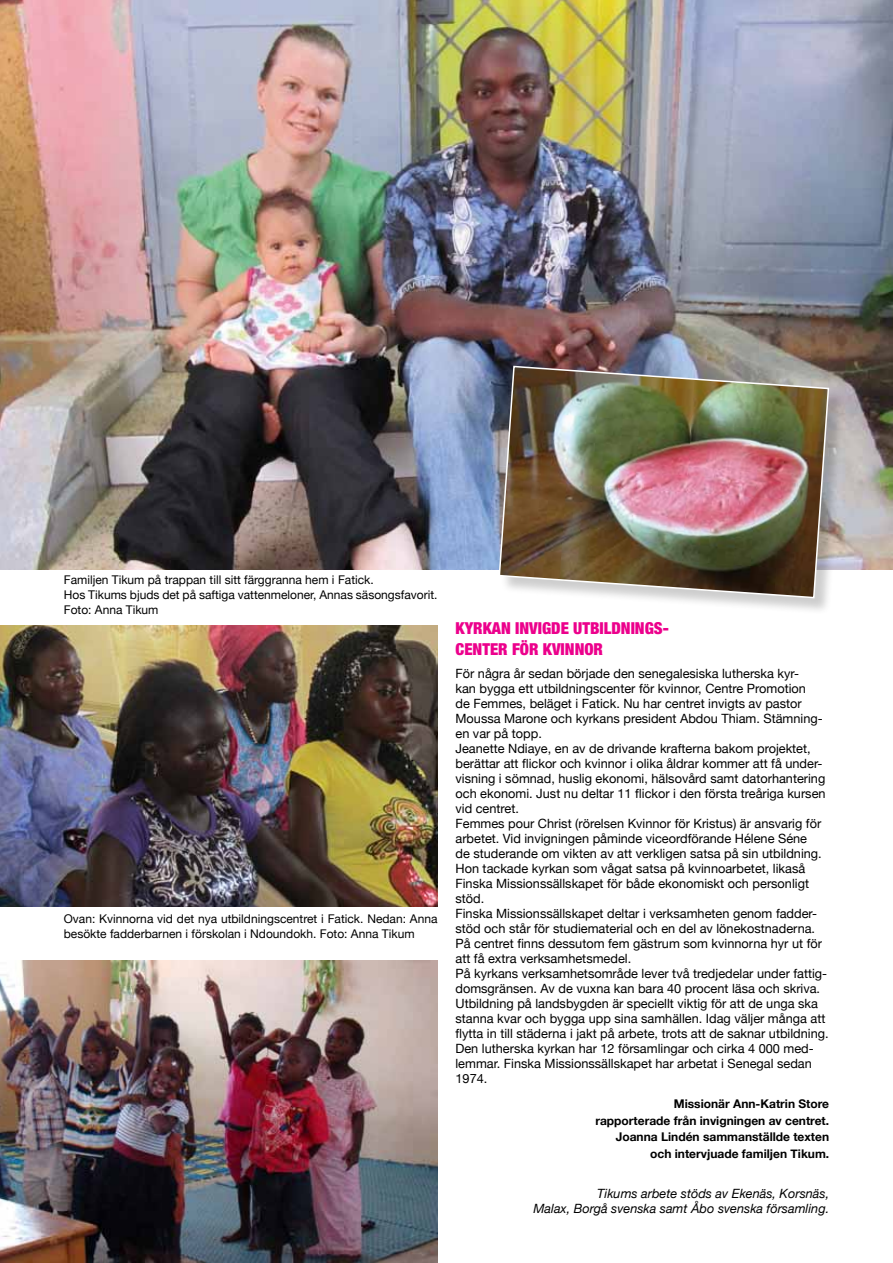
<style>
.page{position:relative;width:893px;height:1263px;background:#fff}
.page>*{position:absolute;margin:0;border:0;box-sizing:border-box;transform-origin:0 0}
.t1{font:900 condensed 16.5px/21px "Helvetica Neue LT Std";color:#ec008c}
.t2{font:12.75px/15px "Helvetica Neue";color:#000}
.t3{font:italic 12.75px/15px "Helvetica Neue";color:#000;text-align:right}
.t4{font:12px/15px "Helvetica Neue";color:#000}
.t5{font:700 12px/16.5px "Helvetica Neue";color:#000;text-align:right}
</style>
<div class="page">
<img style="left:0;top:0;width:893px;height:570px">
<div style="left:499px;top:366px;width:348px;height:249px;background:#000;opacity:.2"></div>
<img style="left:498px;top:365px;width:332px;height:234px">
<img style="left:0;top:960px;width:437px;height:303px">
<img style="left:0;top:625px;width:437px;height:281px">
<p class="t4" style="left:64px;top:572px;width:375px">Familjen Tikum på trappan till sitt färggranna hem i Fatick.<br>Hos Tikums bjuds det på saftiga vattenmeloner, Annas säsongsfavorit.<br>Foto: Anna Tikum</p>
<p class="t4" style="left:64px;top:911px;width:375px">Ovan: Kvinnorna vid det nya utbildningscentret i Fatick. Nedan: Anna besökte fadderbarnen i förskolan i Ndoundokh. Foto: Anna Tikum</p>
<p class="t1" style="left:455px;top:617px;width:215px">KYRKAN INVIGDE UTBILDNINGS-<br>CENTER FÖR KVINNOR</p>
<p class="t2" style="left:455px;top:665px;width:375px">För några år sedan började den senegalesiska lutherska kyr-<br>kan bygga ett utbildningscenter för kvinnor, Centre Promotion<br>de Femmes, beläget i Fatick. Nu har centret invigts av pastor Moussa Marone och kyrkans president Abdou Thiam. Stämning&shy;en var på topp.<br>Jeanette Ndiaye, en av de drivande krafterna bakom projektet, berättar att flickor och kvinnor i olika åldrar kommer att få under&shy;visning i sömnad, huslig ekonomi, hälsovård samt datorhantering och ekonomi. Just nu deltar 11 flickor i den första treåriga kursen vid centret.<br>Femmes pour Christ (rörelsen Kvinnor för Kristus) är ansvarig för arbetet. Vid invigningen påminde viceordförande Hélene Séne<br>de studerande om vikten av att verkligen satsa på sin utbildning.<br>Hon tackade kyrkan som vågat satsa på kvinnoarbetet, likaså Finska Missionssällskapet för både ekonomiskt och personligt stöd.<br>Finska Missionssällskapet deltar i verksamheten genom fadder&shy;stöd och står för studiematerial och en del av lönekostnaderna.<br>På centret finns dessutom fem gästrum som kvinnorna hyr ut för att få extra verksamhetsmedel.<br>På kyrkans verksamhetsområde lever två tredjedelar under fattig&shy;domsgränsen. Av de vuxna kan bara 40 procent läsa och skriva.<br>Utbildning på landsbygden är speciellt viktig för att de unga ska stanna kvar och bygga upp sina samhällen. Idag väljer många att flytta in till städerna i jakt på arbete, trots att de saknar utbildning.<br>Den lutherska kyrkan har 12 församlingar och cirka 4 000 med&shy;lemmar. Finska Missionssällskapet har arbetat i Senegal sedan 1974.</p>
<p class="t5" style="left:595px;top:1095px;width:235px">Missionär Ann-Katrin Store<br>rapporterade från invigningen av centret.<br>Joanna Lindén sammanställde texten och intervjuade familjen Tikum.</p>
<p class="t3" style="left:533px;top:1185px;width:297px">Tikums arbete stöds av Ekenäs, Korsnäs,<br>Malax, Borgå svenska samt Åbo svenska församling.</p>
</div>
